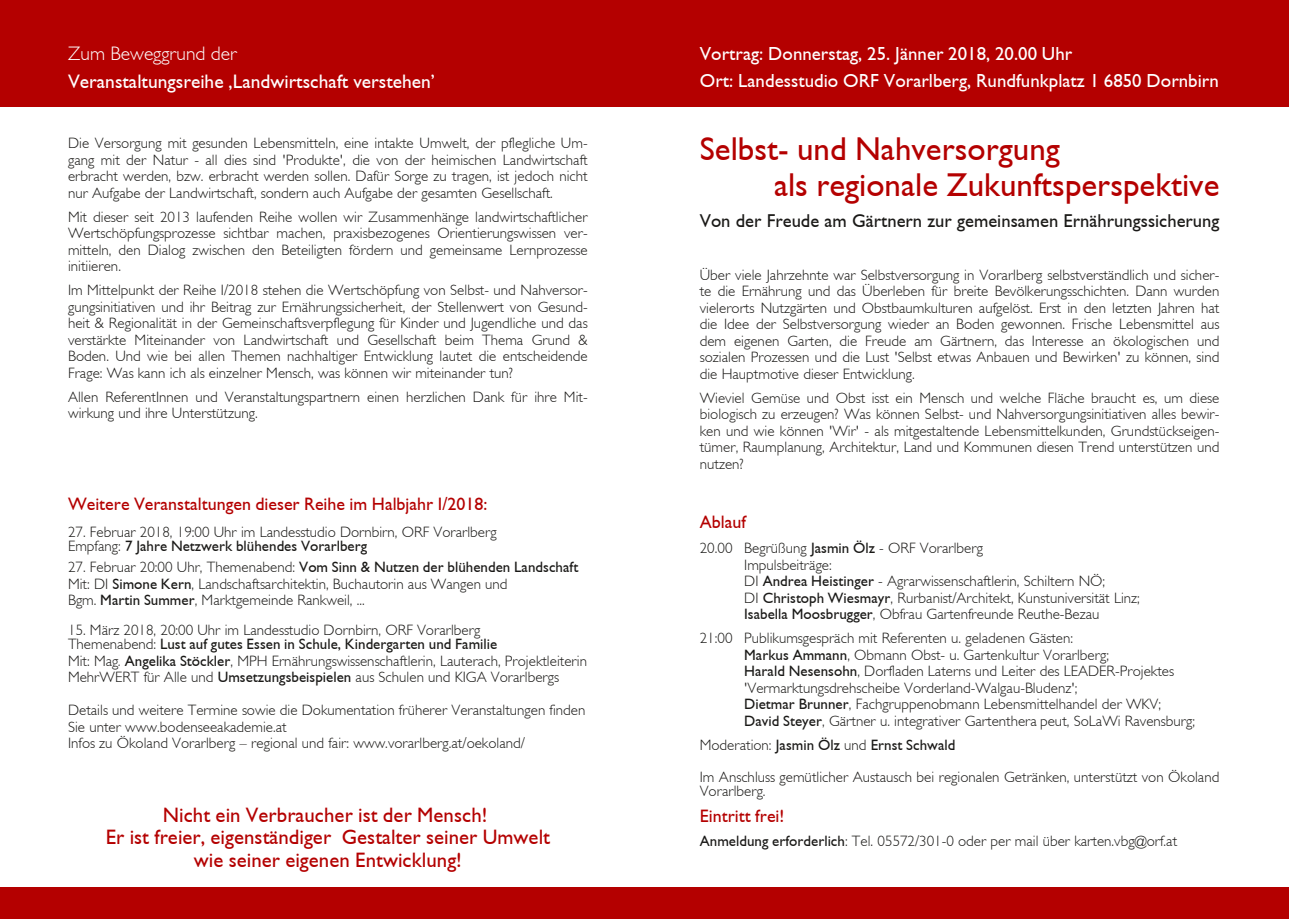
<style>
.page{position:relative;width:1289px;height:919px;background:#fff}
.page>*{position:absolute;margin:0;border:0;box-sizing:border-box;transform-origin:0 0}
.t1{font:33px/36px "Garrison Light Sans BOLD";color:#b40000}
.t2{font:20.85px/22.5px "Garrison Light Sans BOLD";letter-spacing:.005em;color:#b40000;text-align:center}
.t3{font:19.5px "Garrison Light Sans BOLD";color:#fff}
.t4{font:19.5px "Garrison Light Sans";color:#fff}
.t5{font:18.9px/27px "Garrison Light Sans BOLD";color:#fff}
.t6{font:18.6px "Garrison Light Sans BOLD";color:#1a1917}
.t7{font:18px "Garrison Light Sans BOLD";color:#b40000}
.t8{font:15px/16.5px "Garrison Light Sans";color:#1a1917}
.t9{font:15px "Garrison Light Sans BOLD";color:#1a1917}
.s1{font-family:"Garrison Light Sans"}
.s2{font-family:"Garrison Light Sans BOLD"}
.s3{font-family:"Garrison Light Sans ITALIC"}
</style>
<div class="page">
<div style="left:0;top:0;width:1288px;height:106px;background:#b40000"></div>
<div style="left:0;top:886px;width:1288px;height:32px;background:#b40000"></div>
<h3 class="t4" style="left:68px;top:47px;width:170px">Zum Beweggrund der</h3>
<h3 class="t3" style="left:68px;top:75px;width:368px">Veranstaltungsreihe ‚Landwirtschaft verstehen’</h3>
<p class="t8" style="left:68px;top:136px;width:521px;text-align:justify">Die Versorgung mit gesunden Lebensmitteln, eine intakte Umwelt, der pflegliche Um&shy;gang mit der Natur - all dies sind 'Produkte', die von der heimischen Landwirtschaft erbracht werden, bzw. erbracht werden sollen. Dafür Sorge zu tragen, ist jedoch nicht nur Aufgabe der Landwirtschaft, sondern auch Aufgabe der gesamten Gesellschaft.</p>
<p class="t8" style="left:68px;top:210px;width:521px;text-align:justify">Mit dieser seit 2013 laufenden Reihe wollen wir Zusammenhänge landwirtschaftlicher Wertschöpfungsprozesse sichtbar machen, praxisbezogenes Orientierungswissen ver&shy;mitteln, den Dialog zwischen den Beteiligten fördern und gemeinsame Lernprozesse initiieren.</p>
<p class="t8" style="left:68px;top:283px;width:521px;text-align:justify">Im Mittelpunkt der Reihe I/2018 stehen die Wertschöpfung von Selbst- und Nahversor&shy;gungsinitiativen und ihr Beitrag zur Ernährungssicherheit, der Stellenwert von Gesund&shy;heit &amp; Regionalität in der Gemeinschaftsverpflegung für Kinder und Jugendliche und das verstärkte Miteinander von Landwirtschaft und Gesellschaft beim Thema Grund &amp; Boden. Und wie bei allen Themen nachhaltiger Entwicklung lautet die entscheidende Frage: Was kann ich als einzelner Mensch, was können wir miteinander tun?</p>
<p class="t8" style="left:68px;top:390px;width:521px">Allen ReferentInnen und Veranstaltungspartnern einen herzlichen Dank für ihre Mit&shy;wirkung und ihre Unterstützung.</p>
<p class="t7" style="left:68px;top:497px;width:421px">Weitere Veranstaltungen dieser Reihe im Halbjahr I/2018:</p>
<p class="t8" style="left:68px;top:525px;width:430px">27. Februar 2018, 19:00 Uhr im Landesstudio Dornbirn, ORF Vorarlberg</p>
<p class="t9" style="left:68px;top:540px;width:301px"><span class="s1">Empfang:</span> 7 Jahre Netzwerk blühendes Vorarlberg</p>
<p class="t9" style="left:68px;top:562px;width:512px"><span class="s1">27. Februar 20:00 Uhr, Themenabend:</span> Vom Sinn &amp; Nutzen der blühenden Landschaft</p>
<p class="t8" style="left:68px;top:577px;width:441px">Mit: DI <span class="s2">Simone Kern</span>, Landschaftsarchitektin, Buchautorin aus Wangen und<br>Bgm. <span class="s2">Martin Summer</span>, Marktgemeinde Rankweil, ...</p>
<p class="t8" style="left:68px;top:623px;width:413px">15. März 2018, 20:00 Uhr im Landesstudio Dornbirn, ORF Vorarlberg</p>
<p class="t9" style="left:68px;top:638px;width:431px"><span class="s1">Themenabend:</span> Lust auf gutes Essen in Schule, Kindergarten und Familie</p>
<p class="t8" style="left:68px;top:654px;width:520px">Mit: Mag<span class="s3">.</span> <span class="s2">Angelika Stöckler</span>, MPH Ernährungswissenschaftlerin, Lauterach, Projektleiterin<br>MehrWERT für Alle und <span class="s2">Umsetzungsbeispielen</span> aus Schulen und KIGA Vorarlbergs</p>
<p class="t8" style="left:68px;top:703px;width:519px">Details und weitere Termine sowie die Dokumentation früherer Veranstaltungen finden<br>Sie unter www.bodenseeakademie.at<br>Infos zu Ökoland Vorarlberg – regional und fair: www.vorarlberg.at/oekoland/</p>
<h2 class="t2" style="left:106px;top:805px;width:446px">Nicht ein Verbraucher ist der Mensch!<br>Er ist freier, eigenständiger Gestalter seiner Umwelt wie seiner eigenen Entwicklung!</h2>
<p class="t5" style="left:699px;top:42px;width:520px">Vortrag: Donnerstag, 25. Jänner 2018, 20.00 Uhr<br>Ort: Landesstudio ORF Vorarlberg, Rundfunkplatz 1 6850 Dornbirn</p>
<h1 class="t1" style="left:774px;top:135px;width:447px;text-indent:-74px">Selbst- und Nahversorgung<br>als regionale Zukunftsperspektive</h1>
<p class="t6" style="left:699px;top:214px;width:521px">Von der Freude am Gärtnern zur gemeinsamen Ernährungssicherung</p>
<p class="t8" style="left:699px;top:268px;width:521px;text-align:justify">Über viele Jahrzehnte war Selbstversorgung in Vorarlberg selbstverständlich und sicher&shy;te die Ernährung und das Überleben für breite Bevölkerungsschichten. Dann wurden vielerorts Nutzgärten und Obstbaumkulturen aufgelöst. Erst in den letzten Jahren hat die Idee der Selbstversorgung wieder an Boden gewonnen. Frische Lebensmittel aus dem eigenen Garten, die Freude am Gärtnern, das Interesse an ökologischen und sozialen Prozessen und die Lust 'Selbst etwas Anbauen und Bewirken' zu können, sind die Hauptmotive dieser Entwicklung.</p>
<p class="t8" style="left:699px;top:391px;width:521px;text-align:justify">Wieviel Gemüse und Obst isst ein Mensch und welche Fläche braucht es, um diese biologisch zu erzeugen? Was können Selbst- und Nahversorgungsinitiativen alles bewir&shy;ken und wie können 'Wir' - als mitgestaltende Lebensmittelkunden, Grundstückseigen&shy;tümer, Raumplanung, Architektur, Land und Kommunen diesen Trend unterstützen und nutzen?</p>
<p class="t7" style="left:699px;top:515px;width:48px">Ablauf</p>
<p class="t8" style="left:744px;top:541px;width:397px;text-indent:-44px">20.00 Begrüßung <span class="s2">Jasmin Ölz</span> - ORF Vorarlberg<br>Impulsbeiträge:<br>DI <span class="s2">Andrea Heistinger</span> - Agrarwissenschaftlerin, Schiltern NÖ;<br>DI <span class="s2">Christoph Wiesmayr</span>, Rurbanist/Architekt, Kunstuniversität Linz; <span class="s2">Isabella Moosbrugger</span>, Obfrau Gartenfreunde Reuthe-Bezau</p>
<p class="t8" style="left:744px;top:631px;width:452px;text-indent:-44px">21:00 Publikumsgespräch mit Referenten u. geladenen Gästen:<br><span class="s2">Markus Ammann</span>, Obmann Obst- u. Gartenkultur Vorarlberg;<br><span class="s2">Harald Nesensohn</span>, Dorfladen Laterns und Leiter des LEADER-Projektes 'Vermarktungsdrehscheibe Vorderland-Walgau-Bludenz';<br><span class="s2">Dietmar Brunner</span>, Fachgruppenobmann Lebensmittelhandel der WKV; <span class="s2">David Steyer</span>, Gärtner u. integrativer Gartenthera peut, SoLaWi Ravensburg;</p>
<p class="t9" style="left:699px;top:739px;width:257px"><span class="s1">Moderation:</span> Jasmin Ölz <span class="s1">und</span> Ernst Schwald</p>
<p class="t8" style="left:699px;top:771px;width:521px;line-height:14px">Im Anschluss gemütlicher Austausch bei regionalen Getränken, unterstützt von Ökoland<br>Vorarlberg.</p>
<p class="t7" style="left:699px;top:809px;width:86px">Eintritt frei!</p>
<p class="t8" style="left:699px;top:833px;width:479px"><span class="s2">Anmeldung erforderlich</span>: Tel. 05572/301-0 oder per mail über karten.vbg@orf.at</p>
</div>
